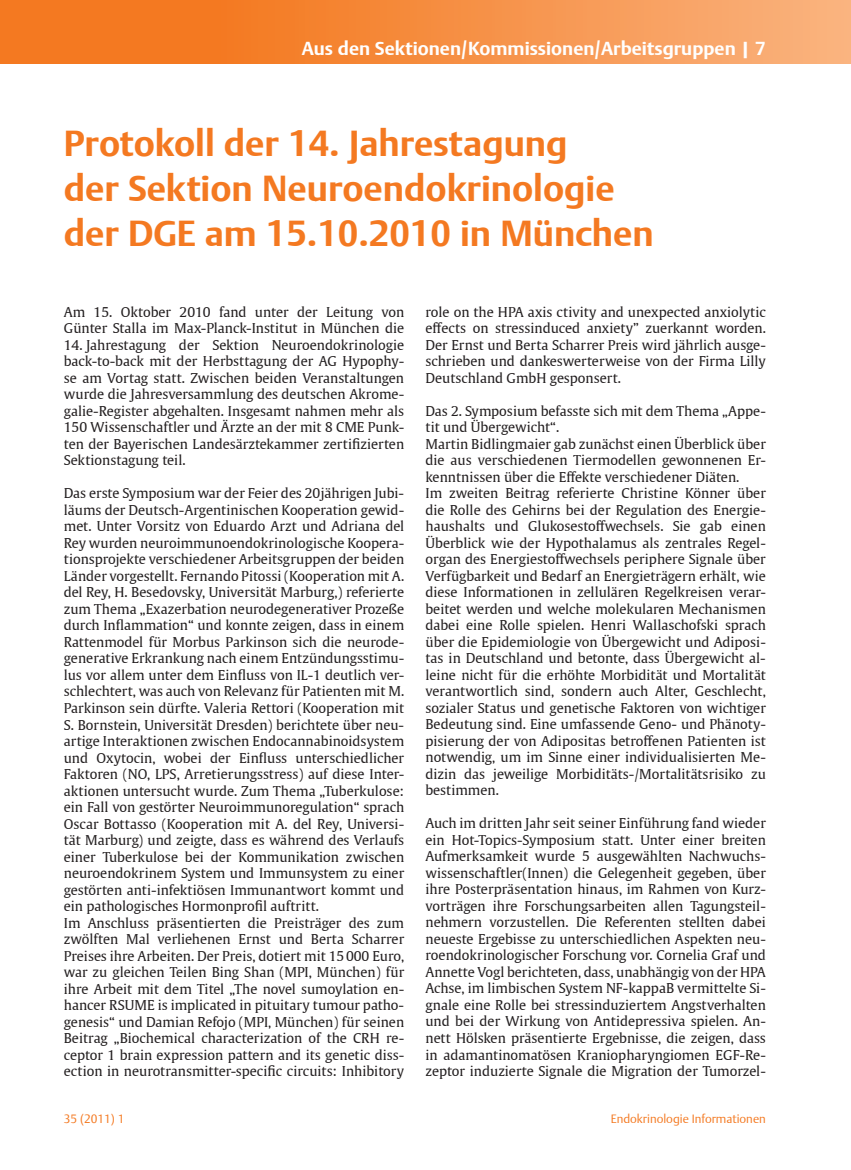
<style>
.page{position:relative;width:851px;height:1170px;background:#fff}
.page>*{position:absolute;margin:0;border:0;box-sizing:border-box;transform-origin:0 0}
.t1{font:700 36px/45px "Thieme Argo 2008";color:#f47921}
.t2{font:700 18.75px "Thieme Argo 2008";color:#fff}
.t3{font:13.5px/16.5px "Thieme Gulliver 2008";color:#231f20}
.t4{font:300 12px "Thieme Argo 2008";color:#f47921}
</style>
<div class="page">
<svg style="left:0;top:0;width:850px;height:64px;background:#f68e43"></svg>
<h2 class="t2" style="left:302px;top:36px;width:465px">Aus den Sektionen/Kommissionen/Arbeitsgruppen | 7</h2>
<h1 class="t1" style="left:64px;top:120px;width:591px">Protokoll der 14. Jahrestagung<br>der Sektion Neuroendokrinologie der DGE am 15.10.2010 in München</h1>
<p class="t3" style="left:64px;top:303px;width:342px">Am 15. Oktober 2010 fand unter der Leitung von<br>Günter Stalla im Max-Planck-Institut in München die</p>
<p class="t3" style="left:64px;top:336px;width:342px;text-align:justify">14. Jahrestagung der Sektion Neuroendokrinologie back-to-back mit der Herbsttagung der AG Hypophy&shy;se am Vortag statt. Zwischen beiden Veranstaltungen wurde die Jahresversammlung des deutschen Akrome&shy;galie-Register abgehalten. Insgesamt nahmen mehr als 150 Wissenschaftler und Ärzte an der mit 8 CME Punk&shy;ten der Bayerischen Landesärztekammer zertifizierten Sektionstagung teil.</p>
<p class="t3" style="left:64px;top:484px;width:342px">Das erste Symposium war der Feier des 20jährigen Jubi&shy;läums der Deutsch-Argentinischen Kooperation gewid&shy;met. Unter Vorsitz von Eduardo Arzt und Adriana del Rey wurden neuroimmunoendokrinologische Koopera&shy;tionsprojekte verschiedener Arbeitsgruppen der beiden Länder vorgestellt. Fernando Pitossi (Kooperation mit A. del Rey, H. Besedovsky, Universität Marburg,) referierte zum Thema „Exazerbation neurodegenerativer Prozeße durch Inflammation“ und konnte zeigen, dass in einem Rattenmodel für Morbus Parkinson sich die neurode&shy;generative Erkrankung nach einem Entzündungsstimu&shy;lus vor allem unter dem Einfluss von IL-1 deutlich ver&shy;schlechtert, was auch von Relevanz für Patienten mit M.<br>Parkinson sein dürfte. Valeria Rettori (Kooperation mit S. Bornstein, Universität Dresden) berichtete über neu&shy;artige Interaktionen zwischen Endocannabinoidsystem und Oxytocin, wobei der Einfluss unterschiedlicher Faktoren (NO, LPS, Arretierungsstress) auf diese Inter&shy;aktionen untersucht wurde. Zum Thema „Tuberkulose: ein Fall von gestörter Neuroimmunoregulation“ sprach Oscar Bottasso (Kooperation mit A. del Rey, Universi&shy;tät Marburg) und zeigte, dass es während des Verlaufs einer Tuberkulose bei der Kommunikation zwischen neuroendokrinem System und Immunsystem zu einer gestörten anti-infektiösen Immunantwort kommt und ein pathologisches Hormonprofil auftritt.<br>Im Anschluss präsentierten die Preisträger des zum zwölften Mal verliehenen Ernst und Berta Scharrer Preises ihre Arbeiten. Der Preis, dotiert mit 15000 Euro, war zu gleichen Teilen Bing Shan (MPI, München) für ihre Arbeit mit dem Titel „The novel sumoylation en&shy;hancer RSUME is implicated in pituitary tumour patho&shy;genesis“ und Damian Refojo (MPI, München) für seinen Beitrag „Biochemical characterization of the CRH re&shy;ceptor 1 brain expression pattern and its genetic diss&shy;ection in neurotransmitter-specific circuits: Inhibitory</p>
<p class="t3" style="left:425px;top:303px;width:342px;text-align:justify">role on the HPA axis ctivity and unexpected anxiolytic effects on stressinduced anxiety” zuerkannt worden.<br>Der Ernst und Berta Scharrer Preis wird jährlich ausge&shy;schrieben und dankeswerterweise von der Firma Lilly Deutschland GmbH gesponsert.</p>
<p class="t3" style="left:425px;top:402px;width:342px">Das 2. Symposium befasste sich mit dem Thema „Appe&shy;tit und Übergewicht“.<br>Martin Bidlingmaier gab zunächst einen Überblick über die aus verschiedenen Tiermodellen gewonnenen Er&shy;kenntnissen über die Effekte verschiedener Diäten.<br>Im zweiten Beitrag referierte Christine Könner über die Rolle des Gehirns bei der Regulation des Energie&shy;haushalts und Glukosestoffwechsels. Sie gab einen Überblick wie der Hypothalamus als zentrales Regel&shy;organ des Energiestoffwechsels periphere Signale über Verfügbarkeit und Bedarf an Energieträgern erhält, wie diese Informationen in zellulären Regelkreisen verar&shy;beitet werden und welche molekularen Mechanismen dabei eine Rolle spielen. Henri Wallaschofski sprach über die Epidemiologie von Übergewicht und Adiposi&shy;tas in Deutschland und betonte, dass Übergewicht al&shy;leine nicht für die erhöhte Morbidität und Mortalität verantwortlich sind, sondern auch Alter, Geschlecht, sozialer Status und genetische Faktoren von wichtiger Bedeutung sind. Eine umfassende Geno- und Phänoty&shy;pisierung der von Adipositas betroffenen Patienten ist notwendig, um im Sinne einer individualisierten Me&shy;dizin das jeweilige Morbiditäts-/Mortalitätsrisiko zu bestimmen.</p>
<p class="t3" style="left:425px;top:814px;width:342px;text-align:justify">Auch im dritten Jahr seit seiner Einführung fand wieder ein Hot-Topics-Symposium statt. Unter einer breiten Aufmerksamkeit wurde 5 ausgewählten Nachwuchs&shy;wissenschaftler(Innen) die Gelegenheit gegeben, über ihre Posterpräsentation hinaus, im Rahmen von Kurz&shy;vorträgen ihre Forschungsarbeiten allen Tagungsteil&shy;nehmern vorzustellen. Die Referenten stellten dabei neueste Ergebisse zu unterschiedlichen Aspekten neu&shy;roendokrinologischer Forschung vor. Cornelia Graf und Annette Vogl berichteten, dass, unabhängig von der HPA Achse, im limbischen System NF-kappaB vermittelte Si&shy;gnale eine Rolle bei stressinduziertem Angstverhalten und bei der Wirkung von Antidepressiva spielen. An&shy;nett Hölsken präsentierte Ergebnisse, die zeigen, dass in adamantinomatösen Kraniopharyngiomen EGF-Re&shy;zeptor induzierte Signale die Migration der Tumorzel-</p>
<p class="t4" style="left:64px;top:1110px;width:62px">35 (2011) 1</p>
<p class="t4" style="left:610px;top:1110px;width:157px">Endokrinologie Informationen</p>
</div>
